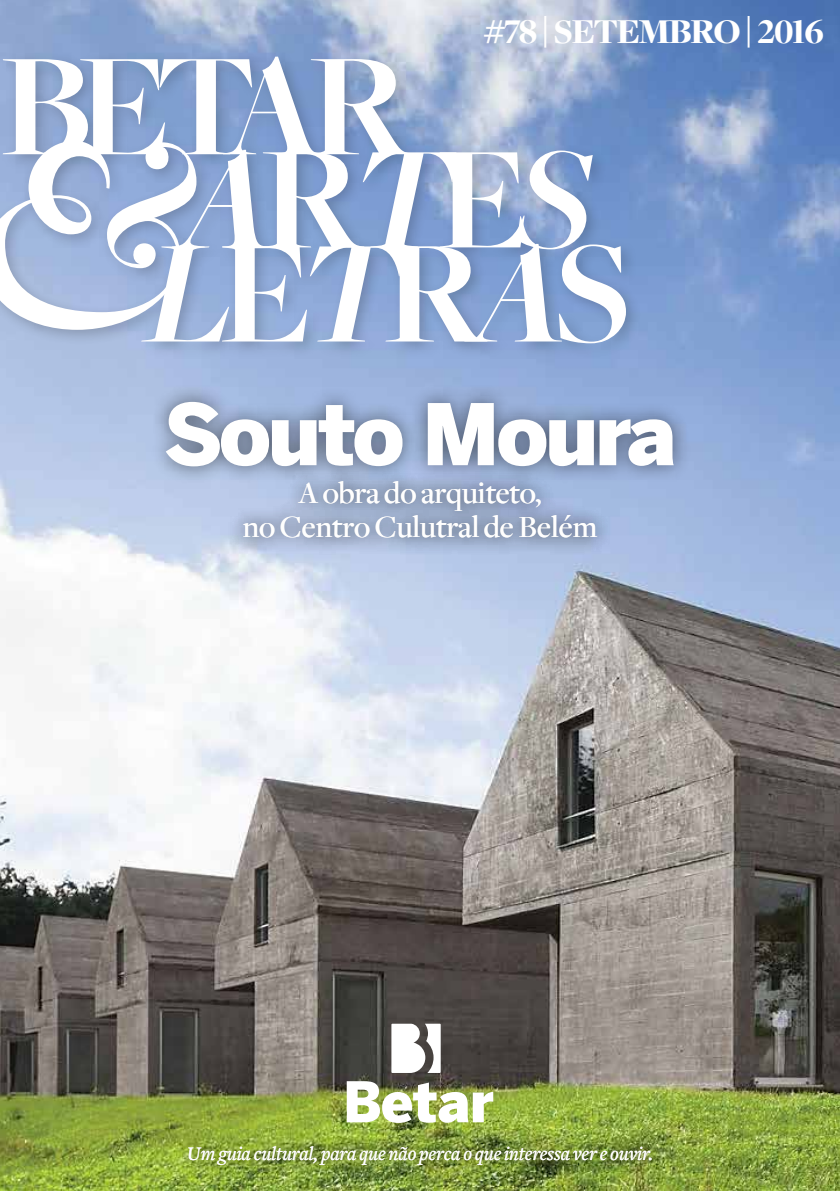
<style>
.page{position:relative;width:840px;height:1191px;background:#fff}
.page>*{position:absolute;margin:0;border:0;box-sizing:border-box;transform-origin:0 0}
.t1{font:900 84px "Benton Sans";letter-spacing:-.04em;color:#fff}
.t2{font:36px "Freight Disp Black SC";letter-spacing:-.04em;color:#fff}
.t3{font:500 32px/34px "Freight Disp";color:#fff;text-align:center}
.t4{font:italic 500 20px "Freight Text";letter-spacing:-.01em;color:#fff}
.s1{font-family:"Freight Text";font-weight:900}
</style>
<div class="page">
<img style="left:0;top:0;width:839px;height:1191px">
<div style="left:149px;top:383px;width:542px;height:102px;background:#000;opacity:.5"></div>
<div style="left:226px;top:464px;width:387px;height:92px;background:#000;opacity:.5"></div>
<div style="left:0;top:49px;width:641px;height:310px;background:#000;opacity:.2"></div>
<svg style="left:0;top:57px;width:625px;height:286px"></svg>
<div style="left:171px;top:1129px;width:496px;height:53px;background:#000;opacity:.5"></div>
<svg style="left:391px;top:1023px;width:49px;height:50px"></svg>
<img style="left:346px;top:1081px;width:147px;height:42px">
<h2 class="t2" style="left:483px;top:11px;width:342px"><span class="s1">#</span>78 <span class="s1">|</span> SETEMBRO <span class="s1">|</span> 2016</h2>
<h1 class="t1" style="left:163px;top:384px;width:514px">Souto Moura</h1>
<h3 class="t3" style="left:242px;top:477px;width:356px">A obra do arquiteto,<br>no Centro Culutral de Belém</h3>
<p class="t4" style="left:187px;top:1143px;width:467px">Um guia cultural, para que não perca o que interessa ver e ouvir.</p>
</div>
